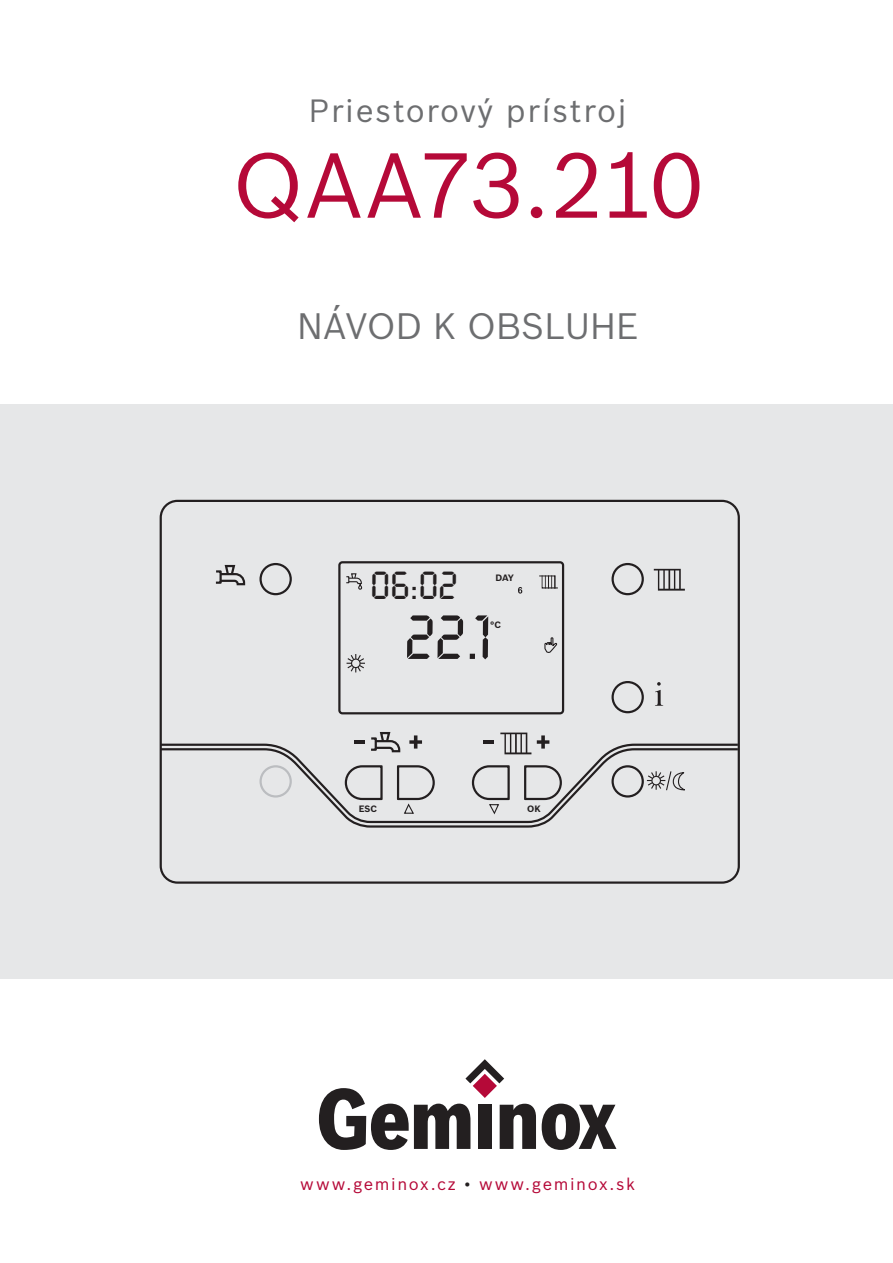
<style>
.page{position:relative;width:893px;height:1263px;background:#fff}
.page>*{position:absolute;margin:0;border:0;box-sizing:border-box;transform-origin:0 0}
.t1{font:90px "Bosch Sans";letter-spacing:-.035em;color:#b50938}
.t2{font:italic 65.25px "Lcd D";color:#231f20}
.t3{font:italic 40.8px "Lcd D";color:#231f20}
.t4{font:36px "Bosch Sans";color:#6d6e70}
.t5{font:31.5px "Bosch Sans";letter-spacing:.05em;color:#6d6e70}
.t6{font:16.5px "Bosch Sans";letter-spacing:.1em;color:#b50938}
.t7{font:700 9px "Bosch Sans";color:#231f20}
.s1{color:#231f20}
</style>
<div class="page">
<svg style="left:542px;top:1103px;width:74px;height:47px"></svg>
<svg style="left:319px;top:1059px;width:217px;height:91px"></svg>
<div style="left:0;top:405px;width:893px;height:574px;background:#e6e7e8"></div>
<div style="left:338px;top:561px;width:226px;height:153px;border:2px solid #231f20;border-radius:3px"></div>
<div style="left:259px;top:563px;width:33px;height:32px;border:2px solid #231f20;border-radius:50%"></div>
<div style="left:611px;top:563px;width:33px;height:32px;border:2px solid #231f20;border-radius:50%"></div>
<div style="left:611px;top:681px;width:33px;height:32px;border:2px solid #231f20;border-radius:50%"></div>
<svg style="left:159px;top:742px;width:578px;height:5px"></svg>
<svg style="left:159px;top:747px;width:578px;height:82px"></svg>
<div style="left:160px;top:500px;width:580px;height:384px;border:2px solid #231f20;border-radius:17px"></div>
<svg style="left:500px;top:732px;width:31px;height:22px"></svg>
<svg style="left:654px;top:569px;width:31px;height:22px"></svg>
<svg style="left:539px;top:575px;width:19px;height:14px"></svg>
<svg style="left:218px;top:564px;width:28px;height:22px"></svg>
<div style="left:370px;top:737px;width:7px;height:14px;border:2px solid #231f20"></div>
<svg style="left:374px;top:732px;width:27px;height:21px"></svg>
<hr style="left:354px;top:740px;width:10px;height:4px;background:#231f20">
<svg style="left:409px;top:735px;width:13px;height:13px"></svg>
<hr style="left:483px;top:740px;width:11px;height:4px;background:#231f20">
<svg style="left:537px;top:735px;width:12px;height:13px"></svg>
<svg style="left:396px;top:764px;width:40px;height:51px"></svg>
<svg style="left:471px;top:764px;width:40px;height:52px"></svg>
<svg style="left:655px;top:682px;width:8px;height:24px"></svg>
<svg style="left:346px;top:654px;width:19px;height:19px"></svg>
<div style="left:351px;top:658px;width:10px;height:10px;border:1px solid #231f20;border-radius:50%"></div>
<svg style="left:647px;top:770px;width:39px;height:21px"></svg>
<svg style="left:544px;top:637px;width:14px;height:16px"></svg>
<svg style="left:346px;top:573px;width:17px;height:17px"></svg>
<svg style="left:518px;top:587px;width:4px;height:7px"></svg>
<h3 class="t5" style="left:309px;top:99px;width:319px">Priestorový prístroj</h3>
<h1 class="t1" style="left:232px;top:154px;width:473px">QAA73.210</h1>
<h3 class="t4" style="left:297px;top:314px;width:343px">NÁVOD K OBSLUHE</h3>
<h3 class="t3" style="left:370px;top:565px;width:89px">06:02</h3>
<h2 class="t2" style="left:404px;top:605px;width:89px">22.1</h2>
<p class="t7" style="left:495px;top:575px;width:20px">DAY</p>
<p class="t7" style="left:490px;top:621px;width:12px">°C</p>
<p class="t7" style="left:359px;top:806px;width:20px">ESC</p>
<p class="t7" style="left:527px;top:806px;width:15px">OK</p>
<p class="t6" style="left:300px;top:1178px;width:336px">www.geminox.cz <span class="s1">•</span> www.geminox.sk</p>
</div>
